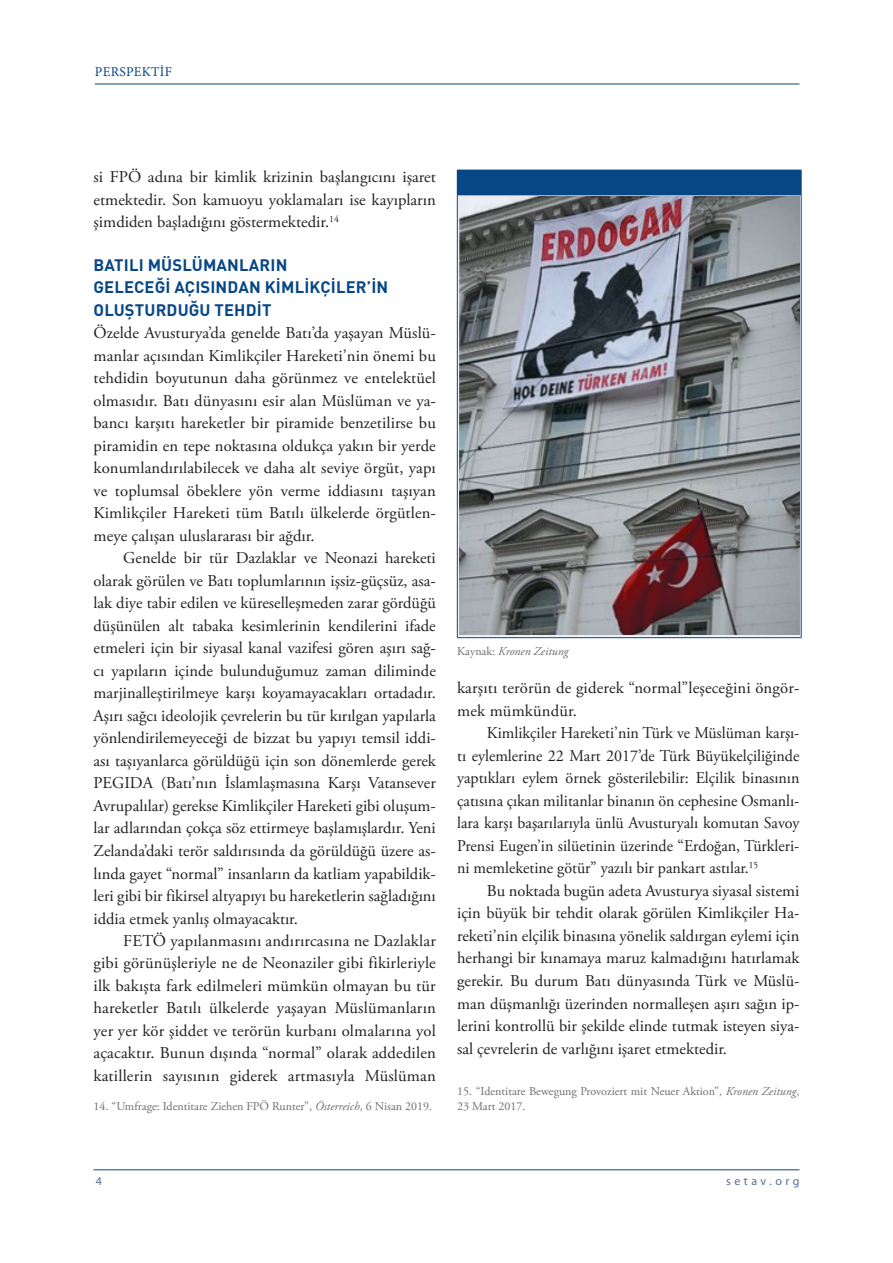
<style>
.page{position:relative;width:893px;height:1263px;background:#fff}
.page>*{position:absolute;margin:0;border:0;box-sizing:border-box;transform-origin:0 0}
.t1{font:16.5px/22.5px "Adobe Garamond Pro";color:#231f20;text-align:justify}
.t2{font:700 16.5px/22.5px "DIN Pro";letter-spacing:.01em;color:#084786}
.t3{font:13.5px "Minion Pro";letter-spacing:.025em;color:#084786}
.t4{font:12px/15px "Adobe Garamond Pro";color:#6c6d70}
.t5{font:italic 12px "Adobe Garamond Pro";color:#6c6d70}
.t6{font:12px "Myriad Pro";letter-spacing:.29em;color:#566ca0}
.s1{font-style:italic}
.s2{font-style:normal}
</style>
<div class="page">
<hr style="left:94px;top:1169px;width:705px;height:1px;background:#084786">
<hr style="left:95px;top:84px;width:704px;height:1px;background:#084786">
<div style="left:457px;top:170px;width:344px;height:25px;background:#084786"></div>
<hr style="left:457px;top:195px;width:1px;height:442px;background:#084786">
<hr style="left:801px;top:195px;width:1px;height:442px;background:#084786">
<hr style="left:457px;top:637px;width:344px;height:1px;background:#084786">
<svg style="left:801px;top:170px;width:1px;height:25px"></svg>
<hr style="left:457px;top:195px;width:344px;height:1px;background:#084786">
<img style="left:459px;top:196px;width:340px;height:439px">
<p class="t3" style="left:95px;top:63px;width:79px">PERSPEKTİF</p>
<p class="t1" style="left:94px;top:166px;width:344px">si FPÖ adına bir kimlik krizinin başlangıcını işaret etmektedir. Son kamuoyu yoklamaları ise kayıpların şimdiden başladığını göstermektedir.<sup>14</sup></p>
<p class="t2" style="left:94px;top:253px;width:296px">BATILI MÜSLÜMANLARIN<br>GELECEĞİ AÇISINDAN KİMLİKÇİLER’İN<br>OLUŞTURDUĞU TEHDİT</p>
<p class="t1" style="left:94px;top:322px;width:344px">Özelde Avusturya’da genelde Batı’da yaşayan Müslü&shy;manlar açısından Kimlikçiler Hareketi’nin önemi bu tehdidin boyutunun daha görünmez ve entelektüel olmasıdır. Batı dünyasını esir alan Müslüman ve ya&shy;bancı karşıtı hareketler bir piramide benzetilirse bu piramidin en tepe noktasına oldukça yakın bir yerde konumlandırılabilecek ve daha alt seviye örgüt, yapı ve toplumsal öbeklere yön verme iddiasını taşıyan Kimlikçiler Hareketi tüm Batılı ülkelerde örgütlen&shy;meye çalışan uluslararası bir ağdır.</p>
<p class="t1" style="left:94px;top:547px;width:344px;text-indent:30px">Genelde bir tür Dazlaklar ve Neonazi hareketi olarak görülen ve Batı toplumlarının işsiz-güçsüz, asa&shy;lak diye tabir edilen ve küreselleşmeden zarar gördüğü düşünülen alt tabaka kesimlerinin kendilerini ifade etmeleri için bir siyasal kanal vazifesi gören aşırı sağ&shy;cı yapıların içinde bulunduğumuz zaman diliminde marjinalleştirilmeye karşı koyamayacakları ortadadır.<br>Aşırı sağcı ideolojik çevrelerin bu tür kırılgan yapılarla yönlendirilemeyeceği de bizzat bu yapıyı temsil iddi&shy;ası taşıyanlarca görüldüğü için son dönemlerde gerek PEGIDA (Batı’nın İslamlaşmasına Karşı Vatansever Avrupalılar) gerekse Kimlikçiler Hareketi gibi oluşum&shy;lar adlarından çokça söz ettirmeye başlamışlardır. Yeni Zelanda’daki terör saldırısında da görüldüğü üzere as&shy;lında gayet “normal” insanların da katliam yapabildik&shy;leri gibi bir fikirsel altyapıyı bu hareketlerin sağladığını iddia etmek yanlış olmayacaktır.</p>
<p class="t1" style="left:94px;top:930px;width:344px;text-indent:30px">FETÖ yapılanmasını andırırcasına ne Dazlaklar gibi görünüşleriyle ne de Neonaziler gibi fikirleriyle ilk bakışta fark edilmeleri mümkün olmayan bu tür hareketler Batılı ülkelerde yaşayan Müslümanların yer yer kör şiddet ve terörün kurbanı olmalarına yol açacaktır. Bunun dışında “normal” olarak addedilen katillerin sayısının giderek artmasıyla Müslüman</p>
<p class="t4" style="left:94px;top:1099px;width:340px">14. “Umfrage: Identitare Ziehen FPÖ Runter”, <span class="s1">Österreich</span>, 6 Nisan 2019.</p>
<p class="t5" style="left:457px;top:644px;width:113px"><span class="s2">Kaynak:</span> Kronen Zeitung</p>
<p class="t1" style="left:457px;top:677px;width:344px">karşıtı terörün de giderek “normal”leşeceğini öngör&shy;mek mümkündür.</p>
<p class="t1" style="left:457px;top:722px;width:344px;text-indent:30px">Kimlikçiler Hareketi’nin Türk ve Müslüman karşı&shy;tı eylemlerine 22 Mart 2017’de Türk Büyükelçiliğinde yaptıkları eylem örnek gösterilebilir: Elçilik binasının çatısına çıkan militanlar binanın ön cephesine Osmanlı&shy;lara karşı başarılarıyla ünlü Avusturyalı komutan Savoy Prensi Eugen’in silüetinin üzerinde “Erdoğan, Türkleri&shy;ni memleketine götür” yazılı bir pankart astılar.<sup>15</sup></p>
<p class="t1" style="left:457px;top:880px;width:344px;text-indent:30px">Bu noktada bugün adeta Avusturya siyasal sistemi için büyük bir tehdit olarak görülen Kimlikçiler Ha&shy;reketi’nin elçilik binasına yönelik saldırgan eylemi için herhangi bir kınamaya maruz kalmadığını hatırlamak gerekir. Bu durum Batı dünyasında Türk ve Müslü&shy;man düşmanlığı üzerinden normalleşen aşırı sağın ip&shy;lerini kontrollü bir şekilde elinde tutmak isteyen siya&shy;sal çevrelerin de varlığını işaret etmektedir.</p>
<p class="t4" style="left:457px;top:1084px;width:344px">15. “Identitare Bewegung Provoziert mit Neuer Aktion”, <span class="s1">Kronen Zeitung</span>,<br>23 Mart 2017.</p>
<p class="t6" style="left:96px;top:1173px;width:8px">4</p>
<p class="t6" style="left:726px;top:1173px;width:75px">setav.org</p>
</div>
